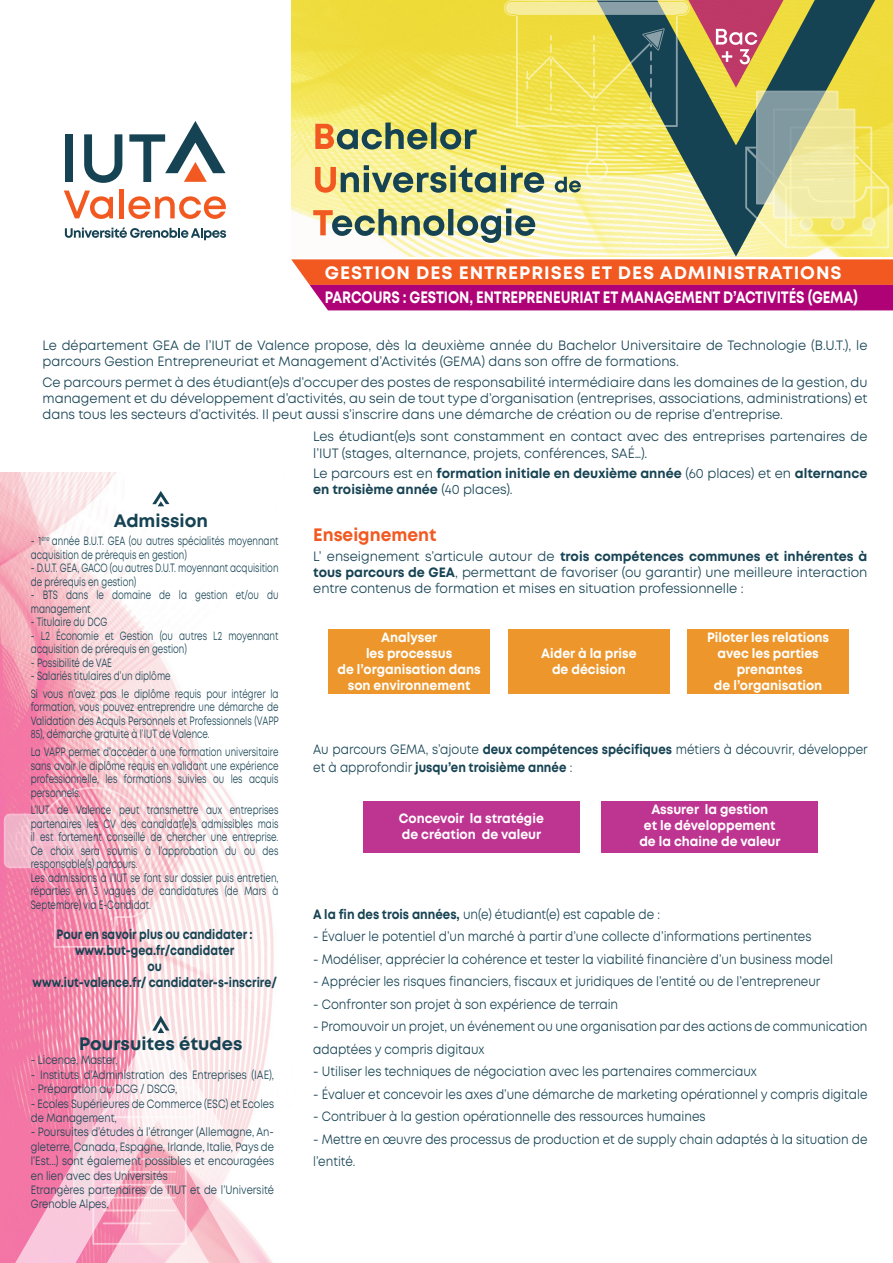
<style>
.page{position:relative;width:893px;height:1263px;background:#fff}
.page>*{position:absolute;margin:0;border:0;box-sizing:border-box;transform-origin:0 0}
.t1{font:700 18px "Mont";letter-spacing:.05em;color:#fff}
.t2{font:700 18px "Mont";color:#164353}
.t3{font:700 18px "Mont";color:#f15921;scale:.95 1}
.t4{font:700 16.5px "Mont";letter-spacing:-.01em;color:#fff;scale:.83 1}
.t5{font:13.5px/16.2px "Mont";color:#164353;scale:.95 1}
.t6{font:13.5px/22.5px "Mont";color:#164353;scale:.88 1}
.t7{font:700 13.5px/16.2px "Mont";color:#fff;text-align:center;scale:.93 1}
.t8{font:700 13.5px/16.2px "Mont";color:#164353;scale:.95 1}
.t9{font:700 13.5px/16.2px "Mont";color:#164353;text-align:center;scale:.83 1}
.t10{font:12px/13.5px "Mont";color:#164353;scale:.72 1}
.t11{font:12px/14.4px "Mont";color:#164353;scale:.82 1}
.s1{font-weight:400}
.s2{font-weight:700}
</style>
<div class="page">
<img style="left:0;top:472px;width:274px;height:791px">
<img style="left:292px;top:0;width:601px;height:257px">
<svg style="left:590px;top:248px;width:291px;height:9px;background:#f6f1af"></svg>
<svg style="left:12px;top:1016px;width:262px;height:247px"></svg>
<div style="left:328px;top:629px;width:162px;height:65px;background:#ed962b"></div>
<div style="left:508px;top:629px;width:162px;height:65px;background:#ed962b"></div>
<div style="left:687px;top:629px;width:162px;height:65px;background:#ed962b"></div>
<div style="left:363px;top:802px;width:216px;height:51px;background:#be3491"></div>
<div style="left:601px;top:802px;width:216px;height:51px;background:#be3491"></div>
<svg style="left:291px;top:259px;width:602px;height:51px;background:#d23752"></svg>
<svg style="left:73px;top:1086px;width:140px;height:177px"></svg>
<hr style="left:103px;top:1145px;width:73px;height:2px;background:#fff">
<hr style="left:103px;top:1158px;width:73px;height:2px;background:#fff">
<hr style="left:103px;top:1171px;width:73px;height:2px;background:#fff">
<hr style="left:103px;top:1184px;width:73px;height:2px;background:#fff">
<hr style="left:103px;top:1197px;width:73px;height:1px;background:#fff">
<hr style="left:103px;top:1209px;width:73px;height:2px;background:#fff">
<hr style="left:103px;top:1222px;width:48px;height:2px;background:#fff">
<svg style="left:4px;top:787px;width:147px;height:161px;background:#f4a8bf"></svg>
<hr style="left:37px;top:841px;width:23px;height:2px;background:#fff">
<div style="left:65px;top:134px;width:8px;height:48px;background:#164353"></div>
<svg style="left:84px;top:134px;width:38px;height:49px"></svg>
<svg style="left:64px;top:191px;width:49px;height:28px"></svg>
<div style="left:119px;top:189px;width:5px;height:29px;background:#f15921"></div>
<svg style="left:128px;top:196px;width:98px;height:23px"></svg>
<svg style="left:65px;top:228px;width:161px;height:12px"></svg>
<svg style="left:129px;top:121px;width:97px;height:61px"></svg>
<svg style="left:313px;top:0;width:576px;height:248px;background:#c7c26f"></svg>
<svg style="left:152px;top:1016px;width:17px;height:17px"></svg>
<svg style="left:152px;top:491px;width:17px;height:15px"></svg>
<h1 class="t1" style="left:325px;top:261px;width:518px">GESTION DES ENTREPRISES ET DES ADMINISTRATIONS</h1>
<h2 class="t4" style="left:325px;top:286px;width:644px">PARCOURS : GESTION, ENTREPRENEURIAT ET MANAGEMENT D’ACTIVITÉS (GEMA)</h2>
<p class="t5" style="left:43px;top:337px;width:870px">Le département GEA de l’IUT de Valence propose, dès la deuxième année du Bachelor Universitaire de Technologie (B.U.T.), le parcours Gestion Entrepreneuriat et Management d’Activités (GEMA) dans son offre de formations.</p>
<p class="t5" style="left:43px;top:374px;width:870px;text-align:justify">Ce parcours permet à des étudiant(e)s d’occuper des postes de responsabilité intermédiaire dans les domaines de la gestion, du management et du développement d’activités, au sein de tout type d’organisation (entreprises, associations, administrations) et dans tous les secteurs d’activités. Il peut aussi s’inscrire dans une démarche de création ou de reprise d’entreprise.</p>
<h1 class="t2" style="left:114px;top:509px;width:96px">Admission</h1>
<p class="t10" style="left:31px;top:534px;width:346px">- 1<sup>ère</sup> année B.U.T. GEA (ou autres spécialités moyennant acquisition de prérequis en gestion)</p>
<p class="t10" style="left:31px;top:561px;width:346px">- D.U.T. GEA, GACO (ou autres D.U.T. moyennant acquisition de prérequis en gestion)</p>
<p class="t10" style="left:31px;top:588px;width:346px">- BTS dans le domaine de la gestion et/ou du management</p>
<p class="t10" style="left:31px;top:615px;width:108px">- Titulaire du DCG</p>
<p class="t10" style="left:31px;top:629px;width:345px">- L2 Économie et Gestion (ou autres L2 moyennant acquisition de prérequis en gestion)</p>
<p class="t10" style="left:31px;top:656px;width:114px">- Possibilité de VAE</p>
<p class="t10" style="left:31px;top:667px;width:346px;line-height:17.7px">- Salariés titulaires d’un diplôme<br>Si vous n’avez pas le diplôme requis pour intégrer la</p>
<p class="t10" style="left:31px;top:700px;width:346px;text-align:justify">formation, vous pouvez entreprendre une démarche de Validation des Acquis Personnels et Professionnels (VAPP 85), démarche gratuite à l’IUT de Valence.</p>
<p class="t10" style="left:31px;top:745px;width:346px;text-align:justify">La VAPP permet d’accéder à une formation universitaire sans avoir le diplôme requis en validant une expérience professionnelle, les formations suivies ou les acquis personnels.</p>
<p class="t10" style="left:31px;top:803px;width:346px">L’IUT de Valence peut transmettre aux entreprises partenaires les CV des candidat(e)s admissibles mais il est fortement conseillé de chercher une entreprise.<br>Ce choix sera soumis à l’approbation du ou des responsable(s) parcours.<br>Les admissions à l’IUT se font sur dossier puis entretien, réparties en 3 vagues de candidatures (de Mars à Septembre) via E-Candidat.</p>
<p class="t9" style="left:33px;top:926px;width:296px">Pour en savoir plus ou candidater : www.but-gea.fr/candidater<br>ou<br>www.iut-valence.fr/ candidater-s-inscrire/</p>
<h1 class="t2" style="left:79px;top:1032px;width:165px">Poursuites études</h1>
<p class="t11" style="left:31px;top:1053px;width:107px">- Licence, Master,</p>
<p class="t11" style="left:31px;top:1067px;width:298px">- Instituts d’Administration des Entreprises (IAE),</p>
<p class="t11" style="left:31px;top:1082px;width:180px">- Préparation au DCG / DSCG,</p>
<p class="t11" style="left:31px;top:1096px;width:298px">- Ecoles Supérieures de Commerce (ESC) et Ecoles de Management,</p>
<p class="t11" style="left:31px;top:1125px;width:298px">- Poursuites d’études à l’étranger (Allemagne, An&shy;gleterre, Canada, Espagne, Irlande, Italie, Pays de l’Est...) sont également possibles et encouragées en lien avec des Universités<br>Etrangères partenaires de l’IUT et de l’Université Grenoble Alpes.</p>
<p class="t5" style="left:313px;top:429px;width:585px">Les étudiant(e)s sont constamment en contact avec des entreprises partenaires de l’IUT (stages, alternance, projets, conférences, SAÉ…).</p>
<p class="t8" style="left:313px;top:465px;width:585px"><span class="s1">Le parcours est en</span> formation initiale en deuxième année <span class="s1">(60 places) et en</span> alternance en troisième année <span class="s1">(40 places).</span></p>
<h1 class="t3" style="left:313px;top:523px;width:131px">Enseignement</h1>
<p class="t5" style="left:313px;top:548px;width:585px;text-align:justify">L’ enseignement s’articule autour de <span class="s2">trois compétences communes et inhérentes à tous parcours de GEA</span>, permettant de favoriser (ou garantir) une meilleure interaction entre contenus de formation et mises en situation professionnelle :</p>
<p class="t7" style="left:337px;top:629px;width:156px">Analyser<br>les processus<br>de l’organisation dans son environnement</p>
<p class="t7" style="left:541px;top:645px;width:104px">Aider à la prise de décision</p>
<p class="t7" style="left:707px;top:629px;width:133px">Piloter les relations avec les parties prenantes<br>de l’organisation</p>
<p class="t6" style="left:313px;top:740px;width:632px;line-height:18px">Au parcours GEMA, s’ajoute <span class="s2">deux compétences spécifiques</span> métiers à découvrir, développer et à approfondir <span class="s2">jusqu’en troisième année</span> :</p>
<p class="t7" style="left:399px;top:810px;width:157px;text-align:left">Concevoir la stratégie de création de valeur</p>
<p class="t7" style="left:639px;top:801px;width:153px">Assurer la gestion<br>et le développement de la chaine de valeur</p>
<p class="t6" style="left:313px;top:903px;width:396px"><span class="s2">A la fin des trois années,</span> un(e) étudiant(e) est capable de :</p>
<p class="t6" style="left:313px;top:925px;width:568px">- Évaluer le potentiel d’un marché à partir d’une collecte d’informations pertinentes</p>
<p class="t6" style="left:313px;top:948px;width:592px">- Modéliser, apprécier la cohérence et tester la viabilité financière d’un business model</p>
<p class="t6" style="left:313px;top:970px;width:578px">- Apprécier les risques financiers, fiscaux et juridiques de l’entité ou de l’entrepreneur</p>
<p class="t6" style="left:313px;top:993px;width:348px">- Confronter son projet à son expérience de terrain</p>
<p class="t6" style="left:313px;top:1015px;width:631px">- Promouvoir un projet, un événement ou une organisation par des actions de communication adaptées y compris digitaux</p>
<p class="t6" style="left:313px;top:1060px;width:506px">- Utiliser les techniques de négociation avec les partenaires commerciaux</p>
<p class="t6" style="left:313px;top:1083px;width:631px">- Évaluer et concevoir les axes d’une démarche de marketing opérationnel y compris digitale</p>
<p class="t6" style="left:313px;top:1105px;width:447px">- Contribuer à la gestion opérationnelle des ressources humaines</p>
<p class="t6" style="left:313px;top:1128px;width:631px">- Mettre en œuvre des processus de production et de supply chain adaptés à la situation de l’entité.</p>
</div>
